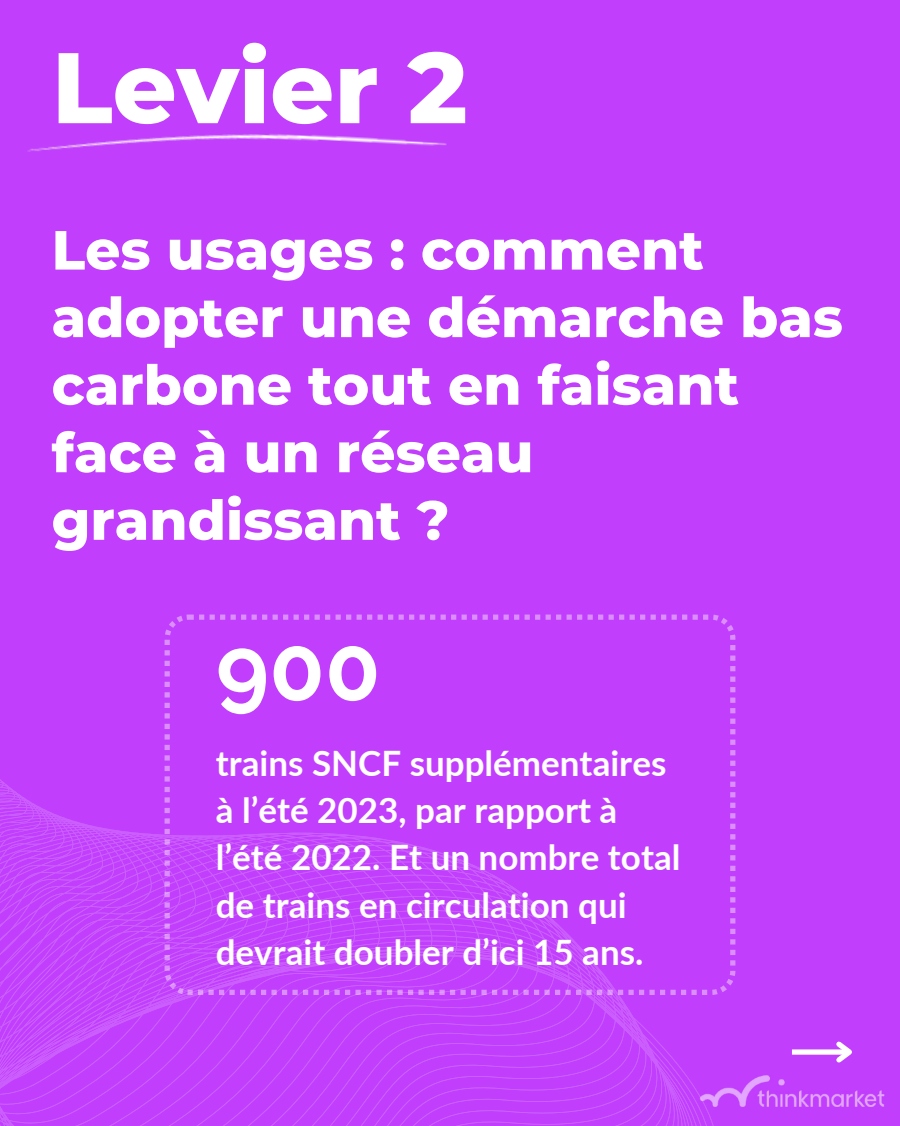
<style>
.page{position:relative;width:900px;height:1126px;background:#fff}
.page>*{position:absolute;margin:0;border:0;box-sizing:border-box;transform-origin:0 0}
.t1{font:800 100px "Montserrat";color:#fff}
.t2{font:700 90.7px "Raleway";color:#fff}
.t3{font:800 55px/67.5px "Montserrat";color:#fff}
.t4{font:700 35px/47.2px "Lato";color:#fff}
</style>
<div class="page">
<div style="left:0;top:0;width:900px;height:1125px;background:#c13efc"></div>
<svg style="left:0;top:615px;width:769px;height:510px"></svg>
<img style="left:28px;top:134px;width:419px;height:18px">
<svg style="left:792px;top:1049px;width:40px;height:5px"></svg>
<svg style="left:832px;top:1041px;width:20px;height:22px"></svg>
<img style="left:697px;top:1073px;width:188px;height:33px">
<h1 class="t1" style="left:52px;top:26px;width:417px">Levier 2</h1>
<h3 class="t3" style="left:52px;top:216px;width:793px">Les usages : comment adopter une démarche bas carbone tout en faisant face à un réseau grandissant ?</h3>
<h2 class="t2" style="left:216px;top:614px;width:166px">900</h2>
<p class="t4" style="left:216px;top:738px;width:466px">trains SNCF supplémentaires à l’été 2023, par rapport à l’été 2022. Et un nombre total de trains en circulation qui devrait doubler d’ici 15 ans.</p>
</div>
